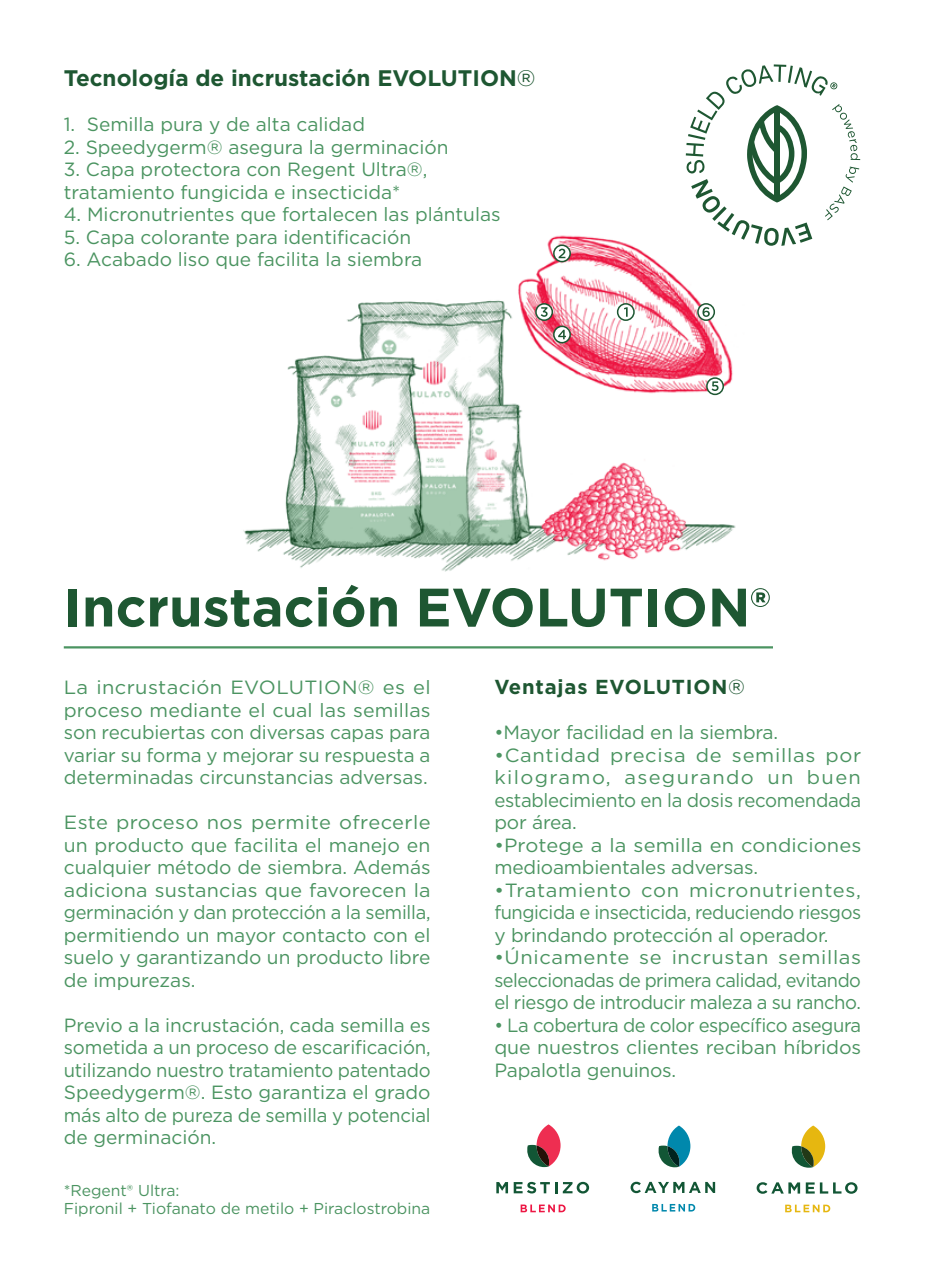
<style>
.page{position:relative;width:925px;height:1276px;background:#fff}
.page>*{position:absolute;margin:0;border:0;box-sizing:border-box;transform-origin:0 0}
.t1{font:700 54px "Gotham";color:#1e5732}
.t2{font:700 22.5px "Gotham";color:#1e5732}
.t3{font:700 20.25px "Gotham";letter-spacing:.04em;color:#1e5732}
.t4{font:19.12px/22.5px "Gotham";letter-spacing:-.005em;color:#4b9461;text-align:justify;scale:1.05 1}
.t5{font:19.12px/22.5px "Gotham";letter-spacing:-.005em;color:#4b9461;text-align:justify}
.t6{font:19.12px/22.5px "Gotham";letter-spacing:-.005em;color:#4b9461;text-align:justify;scale:.96 1}
.t7{font:15.75px/18px "Gotham";color:#4b9461}
.s1{font-weight:400}
</style>
<div class="page">
<hr style="left:64px;top:646px;width:709px;height:2px;background:#4b9461">
<svg style="left:527px;top:1124px;width:33px;height:43px"></svg>
<svg style="left:521px;top:1204px;width:45px;height:8px"></svg>
<svg style="left:496px;top:1182px;width:12px;height:11px"></svg>
<svg style="left:514px;top:1182px;width:43px;height:11px"></svg>
<svg style="left:563px;top:1181px;width:26px;height:12px"></svg>
<svg style="left:658px;top:1125px;width:32px;height:42px"></svg>
<svg style="left:652px;top:1204px;width:43px;height:7px"></svg>
<svg style="left:630px;top:1181px;width:85px;height:12px"></svg>
<svg style="left:791px;top:1125px;width:34px;height:42px"></svg>
<svg style="left:785px;top:1204px;width:45px;height:8px"></svg>
<svg style="left:756px;top:1182px;width:44px;height:11px"></svg>
<svg style="left:806px;top:1182px;width:51px;height:11px"></svg>
<svg style="left:686px;top:64px;width:174px;height:182px"></svg>
<img style="left:243px;top:212px;width:514px;height:360px">
<div style="left:618px;top:304px;width:16px;height:16px;background:#fff;border-radius:50%"></div>
<div style="left:617px;top:303px;width:18px;height:18px;border:2px solid #1e5732;border-radius:50%"></div>
<svg style="left:624px;top:307px;width:4px;height:10px"></svg>
<svg style="left:554px;top:245px;width:16px;height:17px"></svg>
<div style="left:553px;top:244px;width:18px;height:18px;border:2px solid #1e5732;border-radius:50%"></div>
<svg style="left:558px;top:249px;width:7px;height:9px"></svg>
<svg style="left:536px;top:304px;width:16px;height:16px"></svg>
<div style="left:535px;top:303px;width:18px;height:18px;border:2px solid #1e5732;border-radius:50%"></div>
<svg style="left:541px;top:307px;width:7px;height:10px"></svg>
<svg style="left:554px;top:326px;width:16px;height:17px"></svg>
<div style="left:553px;top:325px;width:18px;height:18px;border:2px solid #1e5732;border-radius:50%"></div>
<svg style="left:558px;top:330px;width:8px;height:9px"></svg>
<svg style="left:707px;top:378px;width:16px;height:16px"></svg>
<div style="left:706px;top:377px;width:18px;height:18px;border:2px solid #1e5732;border-radius:50%"></div>
<svg style="left:711px;top:381px;width:7px;height:10px"></svg>
<svg style="left:698px;top:304px;width:16px;height:16px"></svg>
<div style="left:697px;top:303px;width:18px;height:18px;border:2px solid #1e5732;border-radius:50%"></div>
<svg style="left:702px;top:307px;width:8px;height:10px"></svg>
<p class="t2" style="left:64px;top:63px;width:473px">Tecnología de incrustación EVOLUTION<span class="s1">®</span></p>
<p class="t5" style="left:64px;top:113px;width:303px">1. Semilla pura y de alta calidad</p>
<p class="t5" style="left:64px;top:135px;width:386px">2. Speedygerm® asegura la germinación</p>
<p class="t5" style="left:64px;top:158px;width:365px">3. Capa protectora con Regent Ultra®, tratamiento fungicida e insecticida*</p>
<p class="t5" style="left:64px;top:203px;width:438px">4. Micronutrientes que fortalecen las plántulas</p>
<p class="t5" style="left:64px;top:225px;width:349px">5. Capa colorante para identificación</p>
<p class="t5" style="left:64px;top:248px;width:360px">6. Acabado liso que facilita la siembra</p>
<h1 class="t1" style="left:64px;top:571px;width:708px">Incrustación EVOLUTION®</h1>
<p class="t4" style="left:64px;top:675px;width:351px">La incrustación EVOLUTION® es el proceso mediante el cual las semillas son recubiertas con diversas capas para variar su forma y mejorar su respuesta a determinadas circunstancias adversas.</p>
<p class="t4" style="left:64px;top:810px;width:351px">Este proceso nos permite ofrecerle un producto que facilita el manejo en cualquier método de siembra. Además adiciona sustancias que favorecen la germinación y dan protección a la semilla, permitiendo un mayor contacto con el suelo y garantizando un producto libre de impurezas.</p>
<p class="t5" style="left:64px;top:1013px;width:368px">Previo a la incrustación, cada semilla es sometida a un proceso de escarificación, utilizando nuestro tratamiento patentado Speedygerm®. Esto garantiza el grado más alto de pureza de semilla y potencial de germinación.</p>
<p class="t7" style="left:64px;top:1181px;width:368px">*Regent® Ultra:<br>Fipronil + Tiofanato de metilo + Piraclostrobina</p>
<p class="t3" style="left:494px;top:673px;width:252px">Ventajas EVOLUTION<span class="s1">®</span></p>
<p class="t5" style="left:494px;top:720px;width:285px">•Mayor facilidad en la siembra.</p>
<p class="t4" style="left:494px;top:743px;width:351px">•Cantidad precisa de semillas por kilogramo, asegurando un buen establecimiento en la dosis recomendada por área.</p>
<p class="t4" style="left:494px;top:833px;width:351px">•Protege a la semilla en condiciones medioambientales adversas.</p>
<p class="t4" style="left:494px;top:878px;width:351px">•Tratamiento con micronutrientes, fungicida e insecticida, reduciendo riesgos y brindando protección al operador.</p>
<p class="t4" style="left:494px;top:945px;width:351px">•Únicamente se incrustan semillas seleccionadas de primera calidad, evitando el riesgo de introducir maleza a su rancho.</p>
<p class="t6" style="left:494px;top:1013px;width:384px">• La cobertura de color específico asegura que nuestros clientes reciban híbridos Papalotla genuinos.</p>
</div>
